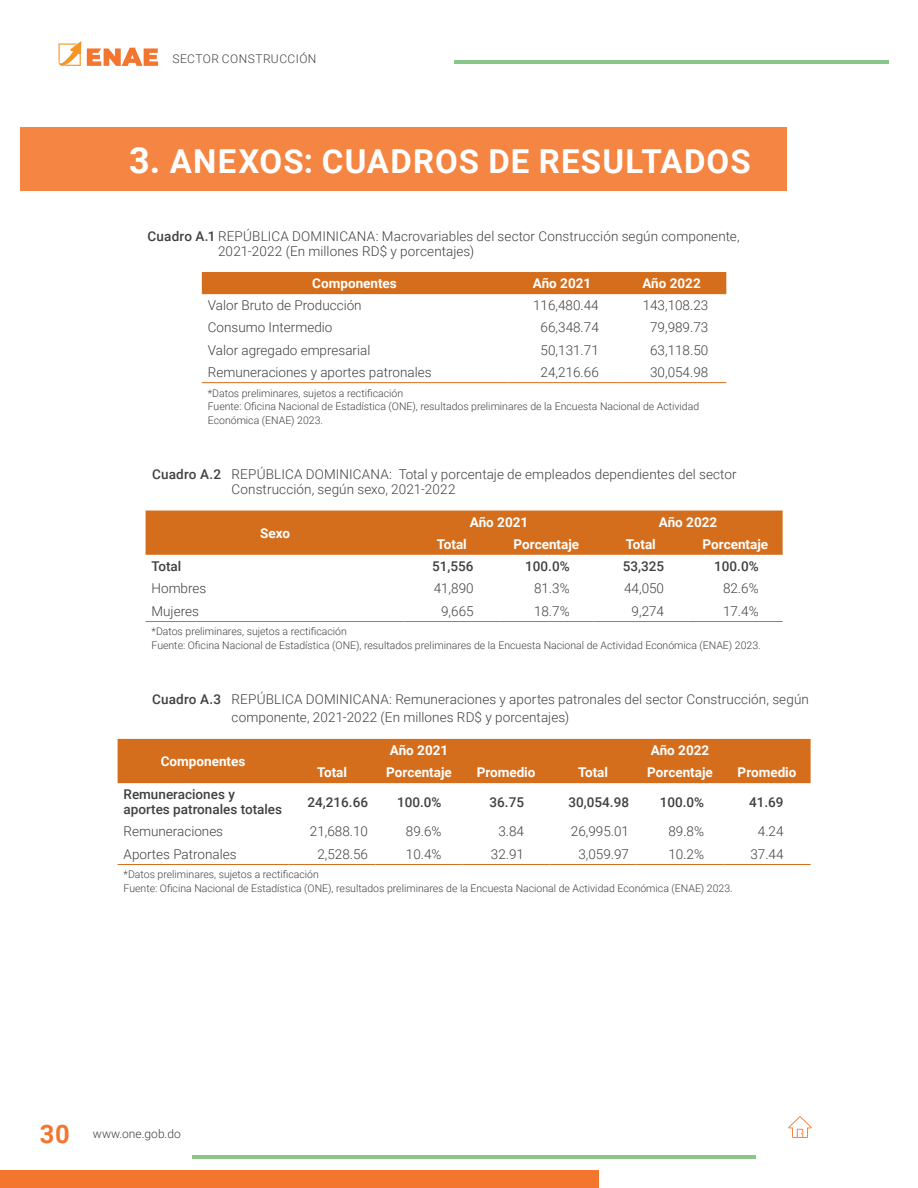
<style>
.page{position:relative;width:918px;height:1188px;background:#fff}
.page>*{position:absolute;margin:0;border:0;box-sizing:border-box;transform-origin:0 0}
.t1{font:700 33px "Roboto";letter-spacing:.035em;color:#fff}
.t2{font:300 13.5px/15px "Roboto";color:#414042}
.t3{font:700 13.5px "Roboto";color:#fff}
.t4{font:500 13.5px/15px "Roboto";color:#414042}
.t5{font:300 12px "Roboto";letter-spacing:.03em;color:#414042}
.t6{font:300 12px "Roboto";color:#414042}
.t7{font:300 10.5px/13.5px "Roboto";color:#414042}
.s1{font-size:36px}
.s2{font-weight:500}
.s3{font-weight:700;font-size:25.5px;color:#f4762e}
</style>
<div class="page">
<svg style="left:58px;top:41px;width:23px;height:25px"></svg>
<svg style="left:87px;top:48px;width:71px;height:18px"></svg>
<div style="left:0;top:1171px;width:598px;height:17px;background:#f4762e"></div>
<hr style="left:193px;top:1155px;width:563px;height:4px;background:#8bc688">
<svg style="left:788px;top:1116px;width:24px;height:22px"></svg>
<hr style="left:455px;top:61px;width:434px;height:3px;background:#8bc688">
<div style="left:202px;top:272px;width:524px;height:22px;background:#d46e1d"></div>
<hr style="left:202px;top:382px;width:305px;height:1px;background:#d46e1d">
<hr style="left:507px;top:382px;width:110px;height:1px;background:#d46e1d">
<hr style="left:617px;top:382px;width:109px;height:1px;background:#d46e1d">
<div style="left:146px;top:511px;width:637px;height:44px;background:#d46e1d"></div>
<hr style="left:146px;top:621px;width:259px;height:1px;background:#d46e1d">
<hr style="left:405px;top:621px;width:94px;height:1px;background:#d46e1d">
<hr style="left:499px;top:621px;width:95px;height:1px;background:#d46e1d">
<hr style="left:594px;top:621px;width:94px;height:1px;background:#d46e1d">
<hr style="left:688px;top:621px;width:95px;height:1px;background:#d46e1d">
<div style="left:118px;top:739px;width:693px;height:44px;background:#d46e1d"></div>
<hr style="left:118px;top:864px;width:171px;height:1px;background:#d46e1d">
<hr style="left:289px;top:864px;width:87px;height:1px;background:#d46e1d">
<hr style="left:376px;top:864px;width:87px;height:1px;background:#d46e1d">
<hr style="left:463px;top:864px;width:87px;height:1px;background:#d46e1d">
<hr style="left:550px;top:864px;width:87px;height:1px;background:#d46e1d">
<hr style="left:637px;top:864px;width:87px;height:1px;background:#d46e1d">
<hr style="left:724px;top:864px;width:87px;height:1px;background:#d46e1d">
<div style="left:20px;top:127px;width:767px;height:63px;background:#f58542"></div>
<p class="t5" style="left:172px;top:50px;width:146px">SECTOR CONSTRUCCIÓN</p>
<h1 class="t1" style="left:129px;top:138px;width:623px"><span class="s1">3.</span> ANEXOS: CUADROS DE RESULTADOS</h1>
<p class="t2" style="left:218px;top:228px;width:523px;text-indent:-70px"><span class="s2">Cuadro A.1</span> REPÚBLICA DOMINICANA: Macrovariables del sector Construcción según componente,<br>2021-2022 (En millones RD$ y porcentajes)</p>
<p class="t3" style="left:312px;top:274px;width:86px">Componentes</p>
<p class="t3" style="left:533px;top:274px;width:60px">Año 2021</p>
<p class="t3" style="left:642px;top:274px;width:60px">Año 2022</p>
<p class="t2" style="left:208px;top:297px;width:155px">Valor Bruto de Producción</p>
<p class="t2" style="left:533px;top:297px;width:67px">116,480.44</p>
<p class="t2" style="left:643px;top:297px;width:67px">143,108.23</p>
<p class="t2" style="left:208px;top:320px;width:126px">Consumo Intermedio</p>
<p class="t2" style="left:541px;top:320px;width:60px">66,348.74</p>
<p class="t2" style="left:650px;top:320px;width:60px">79,989.73</p>
<p class="t2" style="left:208px;top:342px;width:164px">Valor agregado empresarial</p>
<p class="t2" style="left:541px;top:342px;width:60px">50,131.71</p>
<p class="t2" style="left:650px;top:342px;width:60px">63,118.50</p>
<p class="t2" style="left:208px;top:364px;width:225px">Remuneraciones y aportes patronales</p>
<p class="t2" style="left:541px;top:364px;width:60px">24,216.66</p>
<p class="t2" style="left:650px;top:364px;width:60px">30,054.98</p>
<p class="t7" style="left:208px;top:386px;width:493px">*Datos preliminares, sujetos a rectificación<br>Fuente: Oficina Nacional de Estadística (ONE), resultados preliminares de la Encuesta Nacional de Actividad<br>Económica (ENAE) 2023.</p>
<p class="t2" style="left:232px;top:466px;width:507px;text-indent:-80px"><span class="s2">Cuadro A.2</span> REPÚBLICA DOMINICANA: Total y porcentaje de empleados dependientes del sector<br>Construcción, según sexo, 2021-2022</p>
<p class="t3" style="left:260px;top:523px;width:31px">Sexo</p>
<p class="t3" style="left:470px;top:512px;width:60px">Año 2021</p>
<p class="t3" style="left:659px;top:512px;width:60px">Año 2022</p>
<p class="t3" style="left:437px;top:535px;width:31px">Total</p>
<p class="t3" style="left:514px;top:535px;width:67px">Porcentaje</p>
<p class="t3" style="left:626px;top:535px;width:31px">Total</p>
<p class="t3" style="left:703px;top:535px;width:67px">Porcentaje</p>
<p class="t4" style="left:152px;top:558px;width:31px">Total</p>
<p class="t4" style="left:432px;top:558px;width:43px">51,556</p>
<p class="t4" style="left:525px;top:558px;width:46px">100.0%</p>
<p class="t4" style="left:623px;top:558px;width:43px">53,325</p>
<p class="t4" style="left:714px;top:558px;width:46px">100.0%</p>
<p class="t2" style="left:152px;top:581px;width:56px">Hombres</p>
<p class="t2" style="left:434px;top:581px;width:41px">41,890</p>
<p class="t2" style="left:534px;top:580px;width:37px">81.3%</p>
<p class="t2" style="left:624px;top:581px;width:41px">44,050</p>
<p class="t2" style="left:723px;top:580px;width:37px">82.6%</p>
<p class="t2" style="left:152px;top:603px;width:49px">Mujeres</p>
<p class="t2" style="left:441px;top:603px;width:34px">9,665</p>
<p class="t2" style="left:534px;top:603px;width:37px">18.7%</p>
<p class="t2" style="left:632px;top:603px;width:34px">9,274</p>
<p class="t2" style="left:723px;top:603px;width:37px">17.4%</p>
<p class="t7" style="left:152px;top:625px;width:611px">*Datos preliminares, sujetos a rectificación<br>Fuente: Oficina Nacional de Estadística (ONE), resultados preliminares de la Encuesta Nacional de Actividad Económica (ENAE) 2023.</p>
<p class="t2" style="left:232px;top:690px;width:579px;line-height:18px;text-indent:-80px"><span class="s2">Cuadro A.3</span> REPÚBLICA DOMINICANA: Remuneraciones y aportes patronales del sector Construcción, según componente, 2021-2022 (En millones RD$ y porcentajes)</p>
<p class="t3" style="left:161px;top:752px;width:86px">Componentes</p>
<p class="t3" style="left:390px;top:741px;width:60px">Año 2021</p>
<p class="t3" style="left:651px;top:741px;width:60px">Año 2022</p>
<p class="t3" style="left:317px;top:763px;width:31px">Total</p>
<p class="t3" style="left:386px;top:763px;width:67px">Porcentaje</p>
<p class="t3" style="left:477px;top:763px;width:60px">Promedio</p>
<p class="t3" style="left:578px;top:763px;width:31px">Total</p>
<p class="t3" style="left:647px;top:763px;width:67px">Porcentaje</p>
<p class="t3" style="left:738px;top:763px;width:60px">Promedio</p>
<p class="t4" style="left:124px;top:786px;width:160px">Remuneraciones y aportes patronales totales</p>
<p class="t4" style="left:308px;top:794px;width:62px">24,216.66</p>
<p class="t4" style="left:397px;top:794px;width:46px">100.0%</p>
<p class="t4" style="left:490px;top:794px;width:36px">36.75</p>
<p class="t4" style="left:569px;top:794px;width:62px">30,054.98</p>
<p class="t4" style="left:660px;top:794px;width:46px">100.0%</p>
<p class="t4" style="left:749px;top:794px;width:36px">41.69</p>
<p class="t2" style="left:124px;top:824px;width:101px">Remuneraciones</p>
<p class="t2" style="left:310px;top:824px;width:60px">21,688.10</p>
<p class="t2" style="left:406px;top:824px;width:37px">89.6%</p>
<p class="t2" style="left:498px;top:824px;width:27px">3.84</p>
<p class="t2" style="left:571px;top:824px;width:60px">26,995.01</p>
<p class="t2" style="left:668px;top:824px;width:37px">89.8%</p>
<p class="t2" style="left:758px;top:824px;width:27px">4.24</p>
<p class="t2" style="left:124px;top:846px;width:115px">Aportes Patronales</p>
<p class="t2" style="left:317px;top:846px;width:52px">2,528.56</p>
<p class="t2" style="left:406px;top:846px;width:37px">10.4%</p>
<p class="t2" style="left:491px;top:846px;width:35px">32.91</p>
<p class="t2" style="left:578px;top:846px;width:52px">3,059.97</p>
<p class="t2" style="left:668px;top:846px;width:37px">10.2%</p>
<p class="t2" style="left:750px;top:846px;width:35px">37.44</p>
<p class="t7" style="left:124px;top:868px;width:611px">*Datos preliminares, sujetos a rectificación<br>Fuente: Oficina Nacional de Estadística (ONE), resultados preliminares de la Encuesta Nacional de Actividad Económica (ENAE) 2023.</p>
<p class="t6" style="left:40px;top:1125px;width:143px"><span class="s3">30</span> www.one.gob.do</p>
</div>
